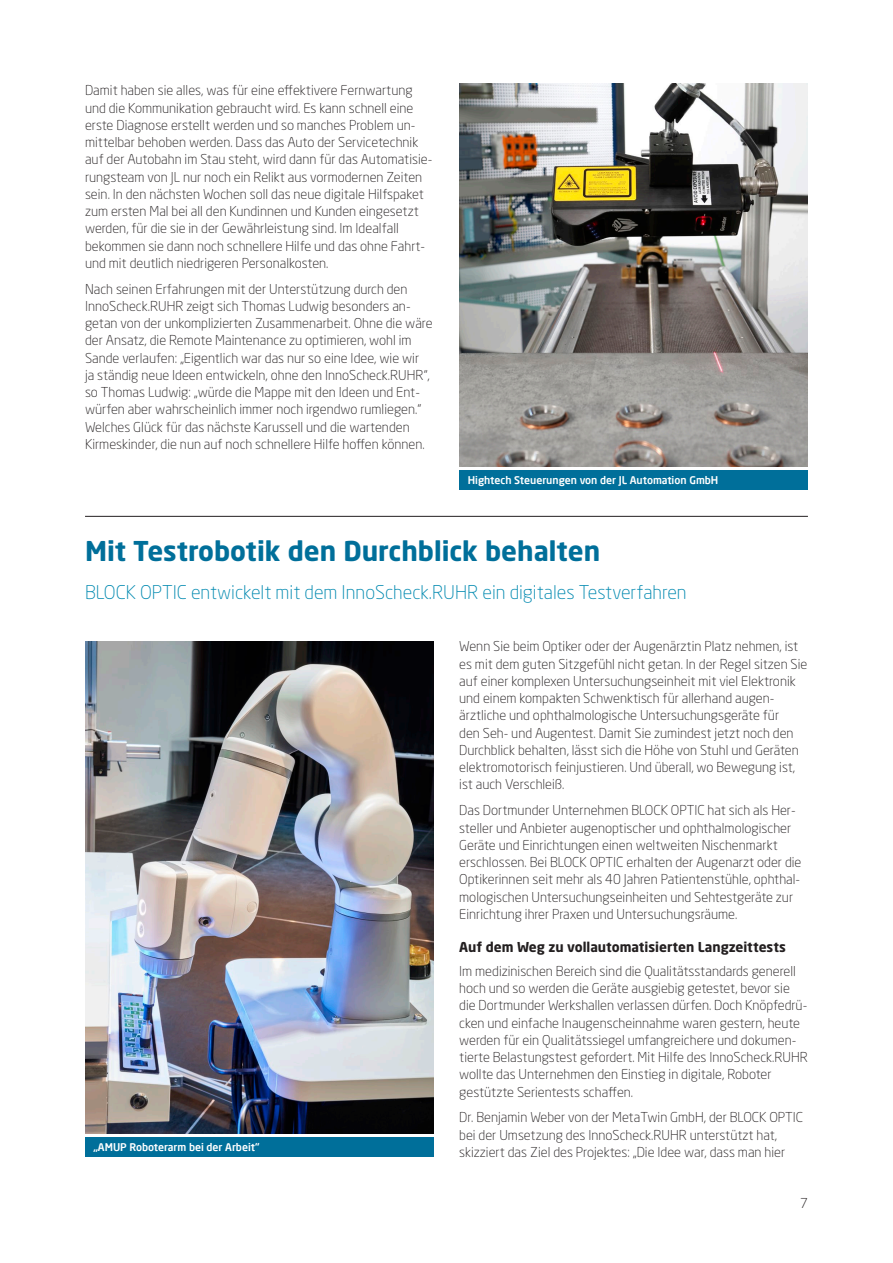
<style>
.page{position:relative;width:893px;height:1263px;background:#fff}
.page>*{position:absolute;margin:0;border:0;box-sizing:border-box;transform-origin:0 0}
.Subhead{font:700 27px "Neo Sans Std";color:#006f9a}
.Subhead-2{font:300 18.75px "Neo Sans Std";color:#0189b0}
.Grundschrift_9_11_5{font:300 13.5px/17.2px "Neo Sans Std";color:#231f20}
.Zwischenüberschrifte{font:700 13.5px "Neo Sans Std";color:#231f20}
.t1{font:500 10.5px "Neo Sans Pro";color:#fff}
</style>
<div class="page">
<img style="left:459px;top:84px;width:349px;height:382px">
<div style="left:459px;top:470px;width:349px;height:20px;background:#006f9a"></div>
<hr style="left:85px;top:516px;width:723px;height:1px;background:#231f20">
<img style="left:85px;top:641px;width:349px;height:492px">
<div style="left:85px;top:1137px;width:349px;height:20px;background:#006f9a"></div>
<p class="Grundschrift_9_11_5" style="left:85px;top:82px;width:349px">Damit haben sie alles, was für eine effektivere Fernwartung und die Kommunikation gebraucht wird. Es kann schnell eine erste Diagnose erstellt werden und so manches Problem un&shy;mittelbar behoben werden. Dass das Auto der Servicetechnik auf der Autobahn im Stau steht, wird dann für das Automatisie&shy;rungsteam von JL nur noch ein Relikt aus vormodernen Zeiten sein. In den nächsten Wochen soll das neue digitale Hilfspaket zum ersten Mal bei all den Kundinnen und Kunden eingesetzt werden, für die sie in der Gewährleistung sind. Im Idealfall bekommen sie dann noch schnellere Hilfe und das ohne Fahrt&shy;und mit deutlich niedrigeren Personalkosten.</p>
<p class="Grundschrift_9_11_5" style="left:85px;top:280px;width:349px">Nach seinen Erfahrungen mit der Unterstützung durch den InnoScheck.RUHR zeigt sich Thomas Ludwig besonders an&shy;getan von der unkomplizierten Zusammenarbeit. Ohne die wäre der Ansatz, die Remote Maintenance zu optimieren, wohl im Sande verlaufen: „Eigentlich war das nur so eine Idee, wie wir<br>ja ständig neue Ideen entwickeln, ohne den InnoScheck.RUHR“, so Thomas Ludwig: „würde die Mappe mit den Ideen und Ent&shy;würfen aber wahrscheinlich immer noch irgendwo rumliegen.“ Welches Glück für das nächste Karussell und die wartenden Kirmeskinder, die nun auf noch schnellere Hilfe hoffen können.</p>
<p class="t1" style="left:468px;top:473px;width:252px">Hightech Steuerungen von der JL Automation GmbH</p>
<p class="Subhead" style="left:85px;top:534px;width:517px">Mit Testrobotik den Durchblick behalten</p>
<p class="Subhead-2" style="left:85px;top:581px;width:603px">BLOCK OPTIC entwickelt mit dem InnoScheck.RUHR ein digitales Testverfahren</p>
<p class="Grundschrift_9_11_5" style="left:459px;top:638px;width:350px">Wenn Sie beim Optiker oder der Augenärztin Platz nehmen, ist es mit dem guten Sitzgefühl nicht getan. In der Regel sitzen Sie auf einer komplexen Untersuchungseinheit mit viel Elektronik und einem kompakten Schwenktisch für allerhand augen&shy;ärztliche und ophthalmologische Untersuchungsgeräte für<br>den Seh- und Augentest. Damit Sie zumindest jetzt noch den Durchblick behalten, lässt sich die Höhe von Stuhl und Geräten elektromotorisch feinjustieren. Und überall, wo Bewegung ist, ist auch Verschleiß.</p>
<p class="Grundschrift_9_11_5" style="left:459px;top:801px;width:344px">Das Dortmunder Unternehmen BLOCK OPTIC hat sich als Her&shy;steller und Anbieter augenoptischer und ophthalmologischer Geräte und Einrichtungen einen weltweiten Nischenmarkt erschlossen. Bei BLOCK OPTIC erhalten der Augenarzt oder die Optikerinnen seit mehr als 40 Jahren Patientenstühle, ophthal&shy;mologischen Untersuchungseinheiten und Sehtestgeräte zur Einrichtung ihrer Praxen und Untersuchungsräume.</p>
<p class="Zwischenüberschrifte" style="left:459px;top:938px;width:328px">Auf dem Weg zu vollautomatisierten Langzeittests</p>
<p class="Grundschrift_9_11_5" style="left:459px;top:962px;width:350px">Im medizinischen Bereich sind die Qualitätsstandards generell hoch und so werden die Geräte ausgiebig getestet, bevor sie die Dortmunder Werkshallen verlassen dürfen. Doch Knöpfedrü&shy;cken und einfache Inaugenscheinnahme waren gestern, heute werden für ein Qualitätssiegel umfangreichere und dokumen&shy;tierte Belastungstest gefordert. Mit Hilfe des InnoScheck.RUHR wollte das Unternehmen den Einstieg in digitale, Roboter gestützte Serientests schaffen.</p>
<p class="Grundschrift_9_11_5" style="left:459px;top:1109px;width:345px">Dr. Benjamin Weber von der MetaTwin GmbH, der BLOCK OPTIC bei der Umsetzung des InnoScheck.RUHR unterstützt hat, skizziert das Ziel des Projektes: „Die Idee war, dass man hier</p>
<p class="t1" style="left:94px;top:1140px;width:167px">„AMUP Roboterarm bei der Arbeit“</p>
<p class="Grundschrift_9_11_5" style="left:800px;top:1194px;width:9px">7</p>
</div>
